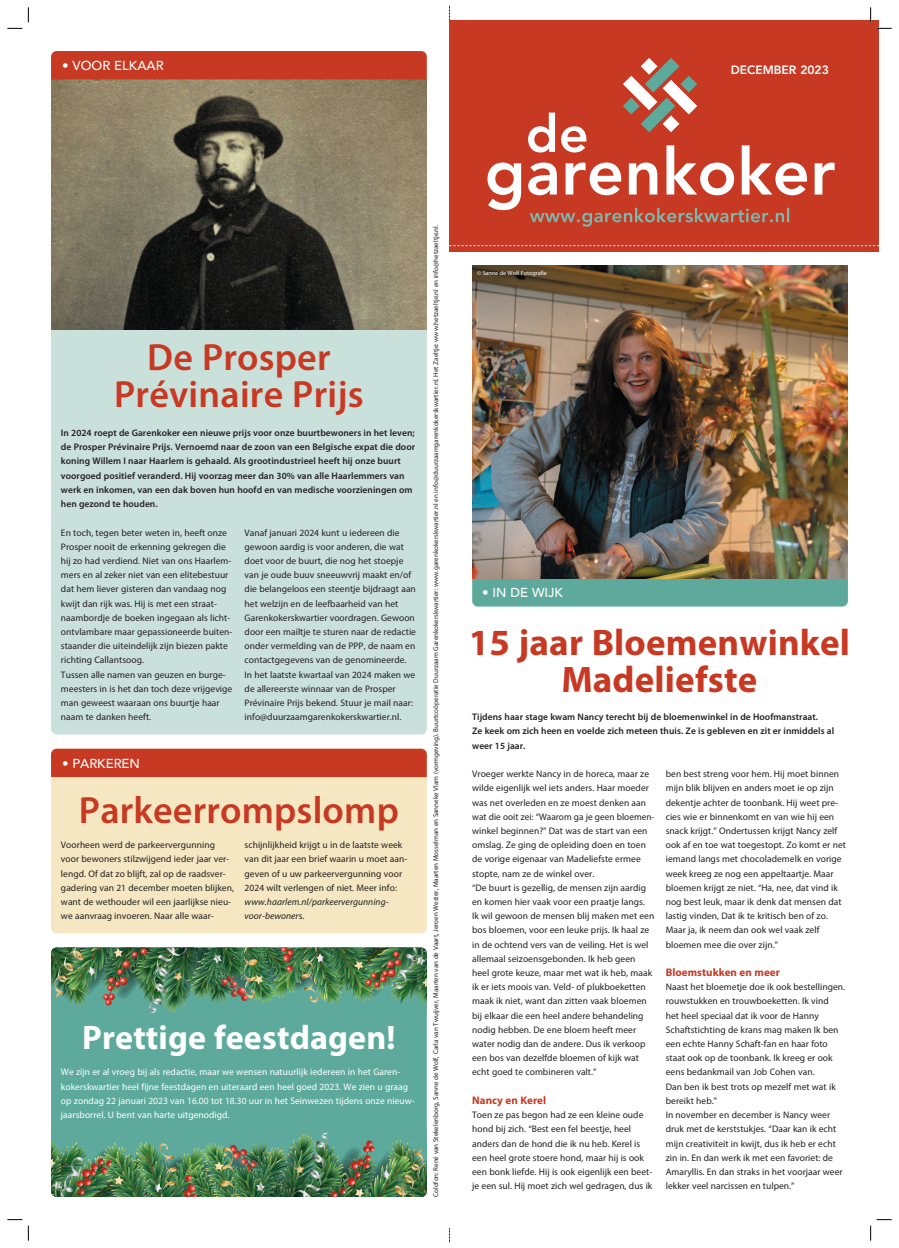
<style>
.page{position:relative;width:899px;height:1248px;background:#fff}
.page>*{position:absolute;margin:0;border:0;box-sizing:border-box;transform-origin:0 0}
.t1{font:600 38px/37px "Myriad Pro";letter-spacing:.005em;color:#c73922;text-align:center}
.t2{font:700 37px/37px "Myriad Pro";letter-spacing:.005em;color:#c73922;text-align:center}
.t3{font:700 34px "Myriad Pro";letter-spacing:.005em;color:#fff}
.t4{font:500 13px "Avenir";color:#fff}
.t5{font:800 12px "Avenir";color:#fff}
.t6{font:700 11px "Myriad Pro";letter-spacing:.005em;color:#c73922}
.t7{font:9.5px/14.2px "Myriad Pro";letter-spacing:.005em;color:#231f20}
.t8{font:600 9.5px/14.2px "Myriad Pro";letter-spacing:.005em;color:#231f20}
.t9{font:9.5px/14.2px "Myriad Pro";letter-spacing:.005em;color:#fff}
.t10{font:italic 9.5px/14.2px "Myriad Pro";letter-spacing:.005em;color:#231f20}
.t11{font:7px "Myriad Pro";color:#231f20}
.t12{font:6px "Myriad Pro";letter-spacing:.005em;color:#fff}
.s1{font-style:normal}
</style>
<div class="page">
<div style="left:51px;top:748px;width:376px;height:185px;background:#f6e7c3;border-radius:6px"></div>
<div style="left:51px;top:947px;width:376px;height:249px;background:#5daa9c;border-radius:6px"></div>
<img style="left:51px;top:947px;width:376px;height:66px">
<div style="left:51px;top:251px;width:376px;height:483px;background:#cae0db;border-radius:6px"></div>
<div style="left:472px;top:578px;width:376px;height:28px;background:#5daa9c"></div>
<img style="left:472px;top:265px;width:376px;height:313px">
<div style="left:449px;top:20px;width:430px;height:231px;background:#c73922"></div>
<svg style="left:449px;top:6px;width:1px;height:14px"></svg>
<svg style="left:449px;top:1228px;width:1px;height:14px"></svg>
<svg style="left:449px;top:245px;width:430px;height:1px"></svg>
<svg style="left:487px;top:58px;width:347px;height:169px"></svg>
<img style="left:51px;top:79px;width:376px;height:250px">
<div style="left:51px;top:51px;width:376px;height:28px;background:#c73922"></div>
<img style="left:51px;top:1132px;width:376px;height:65px">
<div style="left:51px;top:748px;width:376px;height:29px;background:#c73922"></div>
<svg style="left:7px;top:28px;width:15px;height:1px"></svg>
<svg style="left:876px;top:28px;width:15px;height:1px"></svg>
<svg style="left:7px;top:1219px;width:15px;height:1px"></svg>
<svg style="left:28px;top:7px;width:1px;height:15px"></svg>
<svg style="left:28px;top:1225px;width:1px;height:15px"></svg>
<svg style="left:870px;top:7px;width:1px;height:15px"></svg>
<svg style="left:870px;top:1219px;width:21px;height:21px"></svg>
<h3 class="t4" style="left:62px;top:55px;width:103px">• VOOR ELKAAR</h3>
<p class="t5" style="left:730px;top:61px;width:100px">DECEMBER 2023</p>
<h1 class="t1" style="left:114px;top:340px;width:251px">De Prosper<br>Prévinaire Prijs</h1>
<p class="t8" style="left:61px;top:426px;width:355px">In 2024 roept de Garenkoker een nieuwe prijs voor onze buurtbewoners in het leven; de Prosper Prévinaire Prijs. Vernoemd naar de zoon van een Belgische expat die door koning Willem I naar Haarlem is gehaald. Als grootindustrieel heeft hij onze buurt voorgoed positief veranderd. Hij voorzag meer dan 30% van alle Haarlemmers van werk en inkomen, van een dak boven hun hoofd en van medische voorzieningen om hen gezond te houden.</p>
<p class="t7" style="left:61px;top:525px;width:173px">En toch, tegen beter weten in, heeft onze Prosper nooit de erkenning gekregen die hij zo had verdiend. Niet van ons Haarlem&shy;mers en al zeker niet van een elitebestuur dat hem liever gisteren dan vandaag nog kwijt dan rijk was. Hij is met een straat&shy;naambordje de boeken ingegaan als licht&shy;ontvlambare maar gepassioneerde buiten&shy;staander die uiteindelijk zijn biezen pakte richting Callantsoog.<br>Tussen alle namen van geuzen en burge&shy;meesters in is het dan toch deze vrijgevige man geweest waaraan ons buurtje haar naam te danken heeft.</p>
<p class="t7" style="left:244px;top:525px;width:173px">Vanaf januari 2024 kunt u iedereen die gewoon aardig is voor anderen, die wat doet voor de buurt, die nog het stoepje van je oude buuv sneeuwvrij maakt en/of die belangeloos een steentje bijdraagt aan het welzijn en de leefbaarheid van het Garenkokerskwartier voordragen. Gewoon door een mailtje te sturen naar de redactie onder vermelding van de PPP, de naam en contactgegevens van de genomineerde.<br>In het laatste kwartaal van 2024 maken we de allereerste winnaar van de Prosper Prévinaire Prijs bekend. Stuur je mail naar: info@duurzaamgarenkokerskwartier.nl.</p>
<h3 class="t4" style="left:62px;top:752px;width:79px">• PARKEREN</h3>
<h1 class="t1" style="left:79px;top:791px;width:321px">Parkeerrompslomp</h1>
<p class="t7" style="left:61px;top:837px;width:175px">Voorheen werd de parkeervergunning voor bewoners stilzwijgend ieder jaar ver&shy;lengd. Of dat zo blijft, zal op de raadsver&shy;gadering van 21 december moeten blijken, want de wethouder wil een jaarlijkse nieu&shy;we aanvraag invoeren. Naar alle waar-</p>
<p class="t7" style="left:244px;top:837px;width:164px">schijnlijkheid krijgt u in de laatste week van dit jaar een brief waarin u moet aan&shy;geven of u uw parkeervergunning voor 2024 wilt verlengen of niet. Meer info:</p>
<p class="t10" style="left:244px;top:894px;width:146px">www.haarlem.nl/parkeervergunning&shy;voor-bewoner<span class="s1">s.</span></p>
<h3 class="t3" style="left:82px;top:1015px;width:315px">Prettige feestdagen!</h3>
<p class="t9" style="left:61px;top:1064px;width:355px">We zijn er al vroeg bij als redactie, maar we wensen natuurlijk iedereen in het Garen&shy;kokerskwartier heel fijne feestdagen en uiteraard een heel goed 2023. We zien u graag op zondag 22 januari 2023 van 16.00 tot 18.30 uur in het Seinwezen tijdens onze nieuw&shy;jaarsborrel. U bent van harte uitgenodigd.</p>
<p class="t11" style="left:431px;top:1196px;width:973px;rotate:-90deg">Colofon: René van Stekelenborg, Sanne de Wolf, Carla van Twuijver, Maarten van de Vaart, Jeroen Wester, Maarten Mosselman en Sanneke Vlam (vormgeving). Buurtcoöperatie Duurzaam Garenkokerskwartier: www.garenkokerskwartier.nl en info@duurzaamgarenkokerskwartier.nl. Het Zaeltje: www.hetzaeltje.nl en info@hetzaeltje.nl.</p>
<p class="t12" style="left:477px;top:269px;width:71px">© Sanne de Wolf Fotografie</p>
<h3 class="t4" style="left:482px;top:581px;width:82px">• IN DE WIJK</h3>
<h2 class="t2" style="left:469px;top:622px;width:383px">15 jaar Bloemenwinkel<br>Madeliefste</h2>
<p class="t8" style="left:472px;top:710px;width:363px">Tijdens haar stage kwam Nancy terecht bij de bloemenwinkel in de Hoofmanstraat.<br>Ze keek om zich heen en voelde zich meteen thuis. Ze is gebleven en zit er inmiddels al weer 15 jaar.</p>
<p class="t7" style="left:472px;top:766px;width:184px">Vroeger werkte Nancy in de horeca, maar ze wilde eigenlijk wel iets anders. Haar moeder was net overleden en ze moest denken aan wat die ooit zei: “Waarom ga je geen bloemen - winkel beginnen?” Dat was de start van een omslag. Ze ging de opleiding doen en toen de vorige eigenaar van Madeliefste ermee stopte, nam ze de winkel over.<br>“De buurt is gezellig, de mensen zijn aardig en komen hier vaak voor een praatje langs.<br>Ik wil gewoon de mensen blij maken met een bos bloemen, voor een leuke prijs. Ik haal ze in de ochtend vers van de veiling. Het is wel allemaal seizoensgebonden. Ik heb geen heel grote keuze, maar met wat ik heb, maak ik er iets moois van. Veld- of plukboeketten maak ik niet, want dan zitten vaak bloemen bij elkaar die een heel andere behandeling nodig hebben. De ene bloem heeft meer water nodig dan de andere. Dus ik verkoop een bos van dezelfde bloemen of kijk wat echt goed te combineren valt.”</p>
<p class="t6" style="left:472px;top:1092px;width:75px">Nancy en Kerel</p>
<p class="t7" style="left:472px;top:1107px;width:182px">Toen ze pas begon had ze een kleine oude hond bij zich. “Best een fel beestje, heel anders dan de hond die ik nu heb. Kerel is een heel grote stoere hond, maar hij is ook een bonk liefde. Hij is ook eigenlijk een beet&shy;je een sul. Hij moet zich wel gedragen, dus ik</p>
<p class="t7" style="left:665px;top:766px;width:182px">ben best streng voor hem. Hij moet binnen mijn blik blijven en anders moet ie op zijn dekentje achter de toonbank. Hij weet pre&shy;cies wie er binnenkomt en van wie hij een snack krijgt.” Ondertussen krijgt Nancy zelf ook af en toe wat toegestopt. Zo komt er net iemand langs met chocolademelk en vorige week kreeg ze nog een appeltaartje. Maar bloemen krijgt ze niet. “Ha, nee, dat vind ik nog best leuk, maar ik denk dat mensen dat lastig vinden, Dat ik te kritisch ben of zo.<br>Maar ja, ik neem dan ook wel vaak zelf bloemen mee die over zijn."</p>
<p class="t6" style="left:665px;top:965px;width:116px">Bloemstukken en meer</p>
<p class="t7" style="left:665px;top:979px;width:181px">Naast het bloemetje doe ik ook bestellingen. rouwstukken en trouwboeketten. Ik vind<br>het heel speciaal dat ik voor de Hanny Schaftstichting de krans mag maken Ik ben een echte Hanny Schaft-fan en haar foto staat ook op de toonbank. Ik kreeg er ook eens bedankmail van Job Cohen van.<br>Dan ben ik best trots op mezelf met wat ik bereikt heb."<br>In november en december is Nancy weer druk met de kerststukjes. “Daar kan ik echt mijn creativiteit in kwijt, dus ik heb er echt zin in. En dan werk ik met een favoriet: de Amaryllis. En dan straks in het voorjaar weer lekker veel narcissen en tulpen.”</p>
</div>
